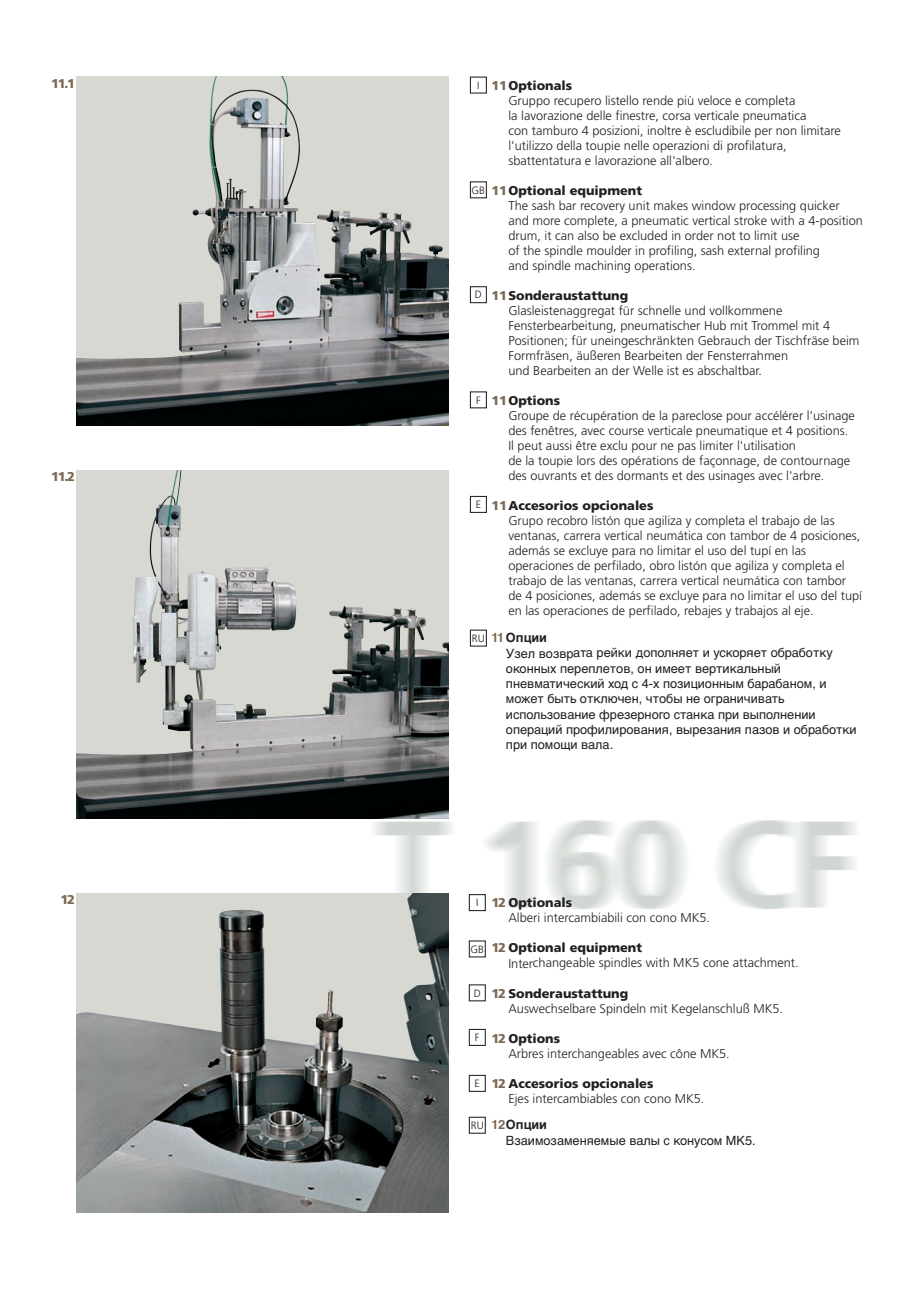
<style>
.page{position:relative;width:919px;height:1289px;background:#fff}
.page>*{position:absolute;margin:0;border:0;box-sizing:border-box;transform-origin:0 0}
.t1{font:300 12.75px/15px "Frutiger";color:#231f20}
.t2{font:12.75px/15.3px "Helvetica Cyr Upright";color:#231f20}
.t3{font:700 12.75px "Helvetica Cyr";color:#231f20}
.t4{font:900 12.75px "Frutiger";color:#7c6954}
.t5{font:300 10.65px "Frutiger";color:#231f20}
.s1{font-weight:900;color:#7c6954}
.s2{font-weight:900}
.s3{color:#7c6954}
</style>
<div class="page">
<div style="left:470px;top:181px;width:17px;height:17px;border:1px solid #231f20"></div>
<div style="left:470px;top:286px;width:17px;height:17px;border:1px solid #231f20"></div>
<div style="left:470px;top:391px;width:17px;height:17px;border:1px solid #231f20"></div>
<div style="left:470px;top:496px;width:17px;height:17px;border:1px solid #231f20"></div>
<div style="left:470px;top:629px;width:17px;height:17px;border:1px solid #231f20"></div>
<div style="left:470px;top:77px;width:17px;height:17px;border:1px solid #231f20"></div>
<svg style="left:77px;top:77px;width:372px;height:348px;background:#969795"></svg>
<img style="left:175px;top:77px;width:205px;height:279px">
<svg style="left:77px;top:470px;width:372px;height:349px;background:#a2a3a0"></svg>
<img style="left:181px;top:567px;width:170px;height:151px">
<div style="left:469px;top:940px;width:17px;height:17px;border:1px solid #231f20"></div>
<div style="left:469px;top:984px;width:17px;height:17px;border:1px solid #231f20"></div>
<div style="left:469px;top:1028px;width:17px;height:17px;border:1px solid #231f20"></div>
<div style="left:469px;top:1074px;width:17px;height:17px;border:1px solid #231f20"></div>
<div style="left:469px;top:1116px;width:17px;height:17px;border:1px solid #231f20"></div>
<div style="left:469px;top:894px;width:17px;height:17px;border:1px solid #231f20"></div>
<img style="left:77px;top:893px;width:372px;height:319px">
<p class="t4" style="left:51px;top:78px;width:25px">11.1</p>
<p class="t5" style="left:477px;top:81px;width:4px">I</p>
<p class="t1" style="left:508px;top:79px;width:334px;text-indent:-17px"><span class="s1">11</span><span class="s2">Optionals<br></span>Gruppo recupero listello rende più veloce e completa<br>la lavorazione delle finestre, corsa verticale pneumatica<br>con tamburo 4 posizioni, inoltre è escludibile per non limitare l'utilizzo della toupie nelle operazioni di profilatura, sbattentatura e lavorazione all'albero.</p>
<p class="t1" style="left:508px;top:184px;width:356px;text-indent:-17px"><span class="s1">11</span><span class="s2">Optional equipment<br></span>The sash bar recovery unit makes window processing quicker and more complete, a pneumatic vertical stroke with a 4-position drum, it can also be excluded in order not to limit use<br>of the spindle moulder in profiling, sash external profiling<br>and spindle machining operations.</p>
<p class="t1" style="left:508px;top:289px;width:352px;text-indent:-17px"><span class="s1">11</span><span class="s2">Sonderaustattung<br></span>Glasleistenaggregat für schnelle und vollkommene Fensterbearbeitung, pneumatischer Hub mit Trommel mit 4<br>Positionen; für uneingeschränkten Gebrauch der Tischfräse beim Formfräsen, äußeren Bearbeiten der Fensterrahmen<br>und Bearbeiten an der Welle ist es abschaltbar.</p>
<p class="t1" style="left:508px;top:394px;width:348px;text-indent:-17px"><span class="s1">11</span><span class="s2">Options<br></span>Groupe de récupération de la pareclose pour accélérer l'usinage des fenêtres, avec course verticale pneumatique et 4 positions.<br>Il peut aussi être exclu pour ne pas limiter l'utilisation<br>de la toupie lors des opérations de façonnage, de contournage des ouvrants et des dormants et des usinages avec l'arbre.</p>
<p class="t1" style="left:508px;top:499px;width:355px;text-indent:-17px"><span class="s1">11</span><span class="s2">Accesorios opcionales<br></span>Grupo recobro listón que agiliza y completa el trabajo de las ventanas, carrera vertical neumática con tambor de 4 posiciones, además se excluye para no limitar el uso del tupí en las operaciones de perfilado, obro listón que agiliza y completa el trabajo de las ventanas, carrera vertical neumática con tambor de 4 posiciones, además se excluye para no limitar el uso del tupí en las operaciones de perfilado, rebajes y trabajos al eje.</p>
<p class="t3" style="left:491px;top:633px;width:57px"><span class="s3">11</span>Опции</p>
<p class="t2" style="left:506px;top:646px;width:352px">Узел возврата рейки дополняет и ускоряет обработку оконных переплетов, он имеет вертикальный пневматический ход с 4-х позиционным барабаном, и может быть отключен, чтобы не ограничивать использование фрезерного станка при выполнении операций профилирования, вырезания пазов и обработки при помощи вала.</p>
<p class="t5" style="left:471px;top:186px;width:15px">GB</p>
<p class="t5" style="left:475px;top:290px;width:9px">D</p>
<p class="t5" style="left:476px;top:395px;width:6px">F</p>
<p class="t4" style="left:51px;top:471px;width:25px">11.2</p>
<p class="t5" style="left:475px;top:500px;width:7px">E</p>
<p class="t5" style="left:472px;top:634px;width:14px">RU</p>
<p class="t4" style="left:61px;top:894px;width:16px">12</p>
<p class="t5" style="left:476px;top:898px;width:4px">I</p>
<p class="t5" style="left:470px;top:944px;width:15px">GB</p>
<p class="t5" style="left:473px;top:988px;width:9px">D</p>
<p class="t5" style="left:475px;top:1033px;width:6px">F</p>
<p class="t5" style="left:474px;top:1079px;width:7px">E</p>
<p class="t5" style="left:471px;top:1120px;width:14px">RU</p>
<p class="t1" style="left:508px;top:896px;width:203px;text-indent:-17px"><span class="s1">12</span> <span class="s2">Optionals<br></span>Alberi intercambiabili con cono MK5.</p>
<p class="t1" style="left:508px;top:941px;width:292px;text-indent:-17px"><span class="s1">12</span> <span class="s2">Optional equipment<br></span>Interchangeable spindles with MK5 cone attachment.</p>
<p class="t1" style="left:508px;top:986px;width:276px;text-indent:-17px"><span class="s1">12</span> <span class="s2">Sonderaustattung<br></span>Auswechselbare Spindeln mit Kegelanschluß MK5.</p>
<p class="t1" style="left:508px;top:1031px;width:223px;text-indent:-17px"><span class="s1">12</span> <span class="s2">Options<br></span>Arbres interchangeables avec cône MK5.</p>
<p class="t1" style="left:508px;top:1076px;width:197px;text-indent:-17px"><span class="s1">12</span> <span class="s2">Accesorios opcionales<br></span>Ejes intercambiables con cono MK5.</p>
<p class="t3" style="left:491px;top:1120px;width:57px"><span class="s3">12</span>Опции</p>
<p class="t2" style="left:506px;top:1133px;width:251px">Взаимозаменяемые валы с конусом МК5.</p>
</div>
